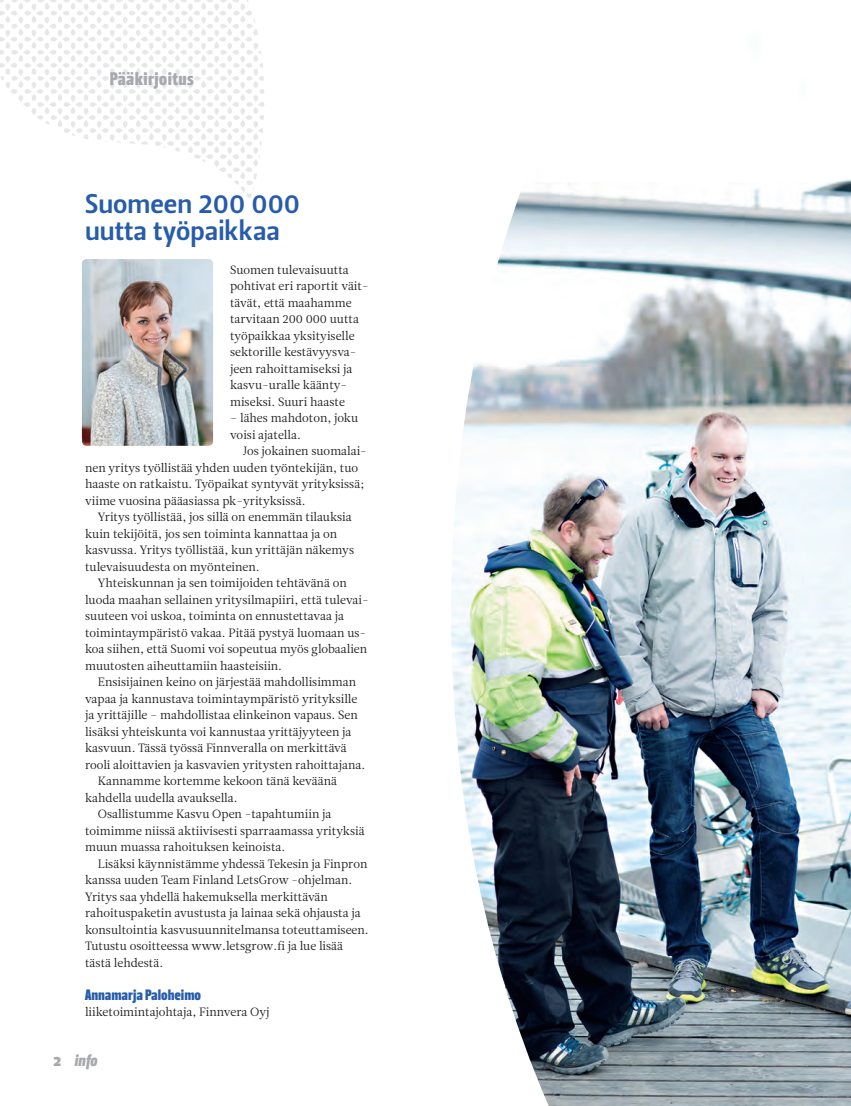
<style>
.page{position:relative;width:851px;height:1106px;background:#fff}
.page>*{position:absolute;margin:0;border:0;box-sizing:border-box;transform-origin:0 0}
.t1{font:27px/27px "Leitura Sans Grot 3";color:#265caa}
.t2{font:18.15px "Leitura Headline Sans";letter-spacing:.025em;color:#a8a9ad}
.t3{font:italic 16.5px "Leitura Headline";color:#a8a9ad}
.t4{font:15px "Leitura Headline Sans";color:#265caa}
.t5{font:12px/16.5px "Leitura News Roman 1";color:#231f20}
.s1{font-family:"Leitura Headline Sans";font-style:normal;font-size:18px}
</style>
<div class="page">
<img style="left:451px;top:179px;width:399px;height:927px">
<svg style="left:0;top:0;width:264px;height:198px"></svg>
<img style="left:82px;top:259px;width:131px;height:187px">
<h2 class="t2" style="left:110px;top:68px;width:86px">Pääkirjoitus</h2>
<h1 class="t1" style="left:85px;top:191px;width:216px">Suomeen 200 000 uutta työpaikkaa</h1>
<p class="t5" style="left:230px;top:261px;width:140px">Suomen tulevaisuutta pohtivat eri raportit väit&shy;tävät, että maahamme tarvitaan 200 000 uutta työpaikkaa yksityiselle sektorille kestävyysva&shy;jeen rahoittamiseksi ja kasvu-uralle käänty&shy;miseksi. Suuri haaste</p>
<p class="t5" style="left:230px;top:410px;width:130px">– lähes mahdoton, joku voisi ajatella.</p>
<p class="t5" style="left:85px;top:443px;width:283px;text-indent:158px">Jos jokainen suomalai&shy;nen yritys työllistää yhden uuden työntekijän, tuo haaste on ratkaistu. Työpaikat syntyvät yrityksissä; viime vuosina pääasiassa pk-yrityksissä.</p>
<p class="t5" style="left:85px;top:509px;width:270px;text-indent:13px">Yritys työllistää, jos sillä on enemmän tilauksia kuin tekijöitä, jos sen toiminta kannattaa ja on kasvussa. Yritys työllistää, kun yrittäjän näkemys tulevaisuudesta on myönteinen.</p>
<p class="t5" style="left:85px;top:575px;width:285px;text-indent:13px">Yhteiskunnan ja sen toimijoiden tehtävänä on luoda maahan sellainen yritysilmapiiri, että tulevai&shy;suuteen voi uskoa, toiminta on ennustettavaa ja toimintaympäristö vakaa. Pitää pystyä luomaan us&shy;koa siihen, että Suomi voi sopeutua myös globaalien muutosten aiheuttamiin haasteisiin.</p>
<p class="t5" style="left:98px;top:674px;width:260px">Ensisijainen keino on järjestää mahdollisimman</p>
<p class="t5" style="left:85px;top:690px;width:274px">vapaa ja kannustava toimintaympäristö yrityksille</p>
<p class="t5" style="left:85px;top:707px;width:274px">ja yrittäjille – mahdollistaa elinkeinon vapaus. Sen</p>
<p class="t5" style="left:85px;top:723px;width:268px">lisäksi yhteiskunta voi kannustaa yrittäjyyteen ja</p>
<p class="t5" style="left:85px;top:740px;width:263px">kasvuun. Tässä työssä Finnveralla on merkittävä</p>
<p class="t5" style="left:85px;top:756px;width:282px">rooli aloittavien ja kasvavien yritysten rahoittajana.</p>
<p class="t5" style="left:98px;top:773px;width:240px">Kannamme kortemme kekoon tänä keväänä</p>
<p class="t5" style="left:85px;top:789px;width:154px">kahdella uudella avauksella.</p>
<p class="t5" style="left:98px;top:806px;width:235px">Osallistumme Kasvu Open -tapahtumiin ja</p>
<p class="t5" style="left:85px;top:822px;width:281px">toimimme niissä aktiivisesti sparraamassa yrityksiä</p>
<p class="t5" style="left:85px;top:839px;width:202px">muun muassa rahoituksen keinoista.</p>
<p class="t5" style="left:98px;top:855px;width:271px">Lisäksi käynnistämme yhdessä Tekesin ja Finpron</p>
<p class="t5" style="left:85px;top:872px;width:269px">kanssa uuden Team Finland LetsGrow -ohjelman.</p>
<p class="t5" style="left:85px;top:888px;width:244px">Yritys saa yhdellä hakemuksella merkittävän</p>
<p class="t5" style="left:85px;top:905px;width:277px">rahoituspaketin avustusta ja lainaa sekä ohjausta ja</p>
<p class="t5" style="left:85px;top:921px;width:285px">konsultointia kasvusuunnitelmansa toteuttamiseen.</p>
<p class="t5" style="left:85px;top:938px;width:259px">Tutustu osoitteessa www.letsgrow.fi ja lue lisää</p>
<p class="t5" style="left:85px;top:954px;width:80px">tästä lehdestä.</p>
<p class="t4" style="left:85px;top:986px;width:117px">Annamarja Paloheimo</p>
<p class="t5" style="left:85px;top:1004px;width:186px">liiketoimintajohtaja, Finnvera Oyj</p>
<h3 class="t3" style="left:53px;top:1050px;width:45px"><span class="s1">2</span> info</h3>
</div>
